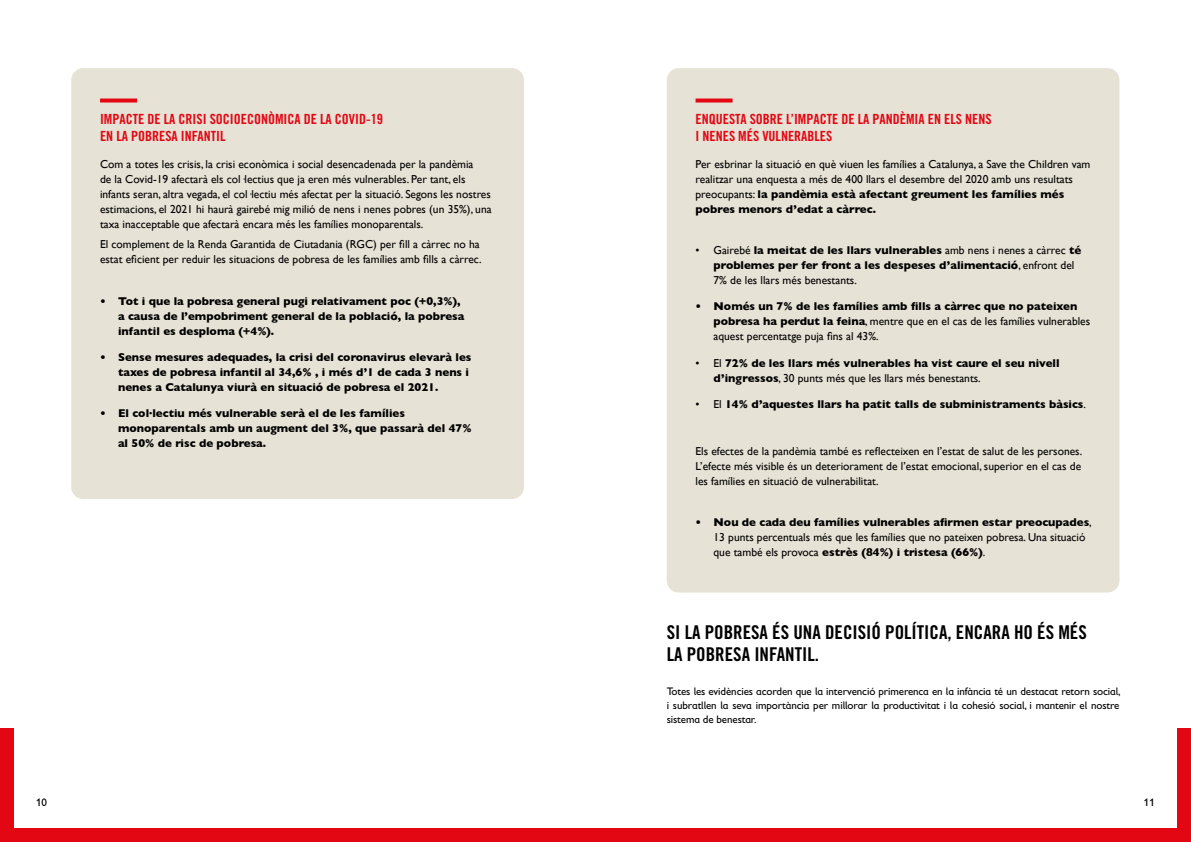
<style>
.page{position:relative;width:1191px;height:842px;background:#fff}
.page>*{position:absolute;margin:0;border:0;box-sizing:border-box;transform-origin:0 0}
.t1{font:19px/22.8px "Trade Gothic LT Std Bd Cn 20";color:#000}
.t2{font:14px/16.8px "Trade Gothic LT Std Bd Cn 20";color:#e30613}
.t3{font:11.5px/15px "Gill Sans";color:#000}
.t4{font:700 11.5px/15px "Gill Sans";color:#000}
.t5{font:11px/14px "Gill Sans Infant Std";letter-spacing:-.01em;color:#000;text-align:justify}
.s1{font-weight:700}
.s2{font-weight:400}
</style>
<div class="page">
<div style="left:0;top:729px;width:1191px;height:113px;background:#e30613"></div>
<div style="left:14px;top:14px;width:581px;height:814px;background:#fff"></div>
<div style="left:595px;top:14px;width:581px;height:814px;background:#fff"></div>
<div style="left:71px;top:68px;width:453px;height:431px;background:#e6e2d5;border-radius:12px"></div>
<div style="left:666px;top:68px;width:453px;height:524px;background:#e6e2d5;border-radius:12px"></div>
<svg style="left:100px;top:99px;width:37px;height:4px"></svg>
<svg style="left:695px;top:99px;width:37px;height:4px"></svg>
<p class="t2" style="left:100px;top:111px;width:285px">IMPACTE DE LA CRISI SOCIOECONÒMICA DE LA COVID-19<br>EN LA POBRESA INFANTIL</p>
<p class="t3" style="left:100px;top:156px;width:393px">Com a totes les crisis, la crisi econòmica i social desencadenada per la pandèmia<br>de la Covid-19 afectarà els col·lectius que ja eren més vulnerables. Per tant, els infants seran, altra vegada, el col·lectiu més afectat per la situació. Segons les nostres estimacions, el 2021 hi haurà gairebé mig milió de nens i nenes pobres (un 35%), una taxa inacceptable que afectarà encara més les famílies monoparentals.</p>
<p class="t3" style="left:100px;top:237px;width:383px">El complement de la Renda Garantida de Ciutadania (RGC) per fill a càrrec no ha estat eficient per reduir les situacions de pobresa de les famílies amb fills a càrrec.</p>
<p class="t4" style="left:118px;top:293px;width:348px;text-indent:-18px">• Tot i que la pobresa general pugi relativament poc (+0,3%), a causa de l’empobriment general de la població, la pobresa infantil es desploma (+4%).</p>
<p class="t4" style="left:118px;top:349px;width:355px;text-indent:-18px">• Sense mesures adequades, la crisi del coronavirus elevarà les taxes de pobresa infantil al 34,6% , i més d’1 de cada 3 nens i nenes a Catalunya viurà en situació de pobresa el 2021.</p>
<p class="t4" style="left:118px;top:406px;width:355px;text-indent:-18px">• El col·lectiu més vulnerable serà el de les famílies monoparentals amb un augment del 3%, que passarà del 47% al 50% de risc de pobresa.</p>
<p class="t2" style="left:695px;top:111px;width:297px">ENQUESTA SOBRE L’IMPACTE DE LA PANDÈMIA EN ELS NENS<br>I NENES MÉS VULNERABLES</p>
<p class="t3" style="left:695px;top:156px;width:396px">Per esbrinar la situació en què viuen les famílies a Catalunya, a Save the Children vam realitzar una enquesta a més de 400 llars el desembre del 2020 amb uns resultats preocupants: <span class="s1">la pandèmia està afectant greument les famílies més pobres menors d’edat a càrrec.</span></p>
<p class="t4" style="left:713px;top:242px;width:369px;text-indent:-18px"><span class="s2">• Gairebé</span> la meitat de les llars vulnerables <span class="s2">amb nens i nenes a càrrec</span> té problemes per fer front a les despeses d’alimentació<span class="s2">, enfront del<br>7% de les llars més benestants.</span></p>
<p class="t4" style="left:713px;top:299px;width:378px;text-indent:-18px">• Només un 7% de les famílies amb fills a càrrec que no pateixen pobresa ha perdut la feina<span class="s2">, mentre que en el cas de les famílies vulnerables aquest percentatge puja fins al 43%.</span></p>
<p class="t4" style="left:713px;top:355px;width:347px;text-indent:-18px"><span class="s2">• El</span> 72% de les llars més vulnerables ha vist caure el seu nivell d’ingressos<span class="s2">, 30 punts més que les llars més benestants.</span></p>
<p class="t4" style="left:695px;top:396px;width:392px"><span class="s2">• El</span> 14% d’aquestes llars ha patit talls de subministraments bàsics<span class="s2">.</span></p>
<p class="t3" style="left:695px;top:443px;width:388px;text-align:justify">Els efectes de la pandèmia també es reflecteixen en l’estat de salut de les persones.<br>L’efecte més visible és un deteriorament de l’estat emocional, superior en el cas de les famílies en situació de vulnerabilitat.</p>
<p class="t3" style="left:713px;top:515px;width:380px;text-indent:-18px"><span class="s1">• Nou de cada deu famílies vulnerables afirmen estar preocupades</span>,<br>13 punts percentuals més que les famílies que no pateixen pobresa. Una situació que també els provoca <span class="s1">estrès (84%) i tristesa (66%)</span>.</p>
<h1 class="t1" style="left:666px;top:620px;width:421px">SI LA POBRESA ÉS UNA DECISIÓ POLÍTICA, ENCARA HO ÉS MÉS<br>LA POBRESA INFANTIL.</h1>
<p class="t5" style="left:666px;top:684px;width:455px">Totes les evidències acorden que la intervenció primerenca en la infància té un destacat retorn social, i subratllen la seva importància per millorar la productivitat i la cohesió social, i mantenir el nostre sistema de benestar.</p>
<p class="t5" style="left:36px;top:795px;width:13px">10</p>
<p class="t5" style="left:1143px;top:795px;width:13px">11</p>
</div>
